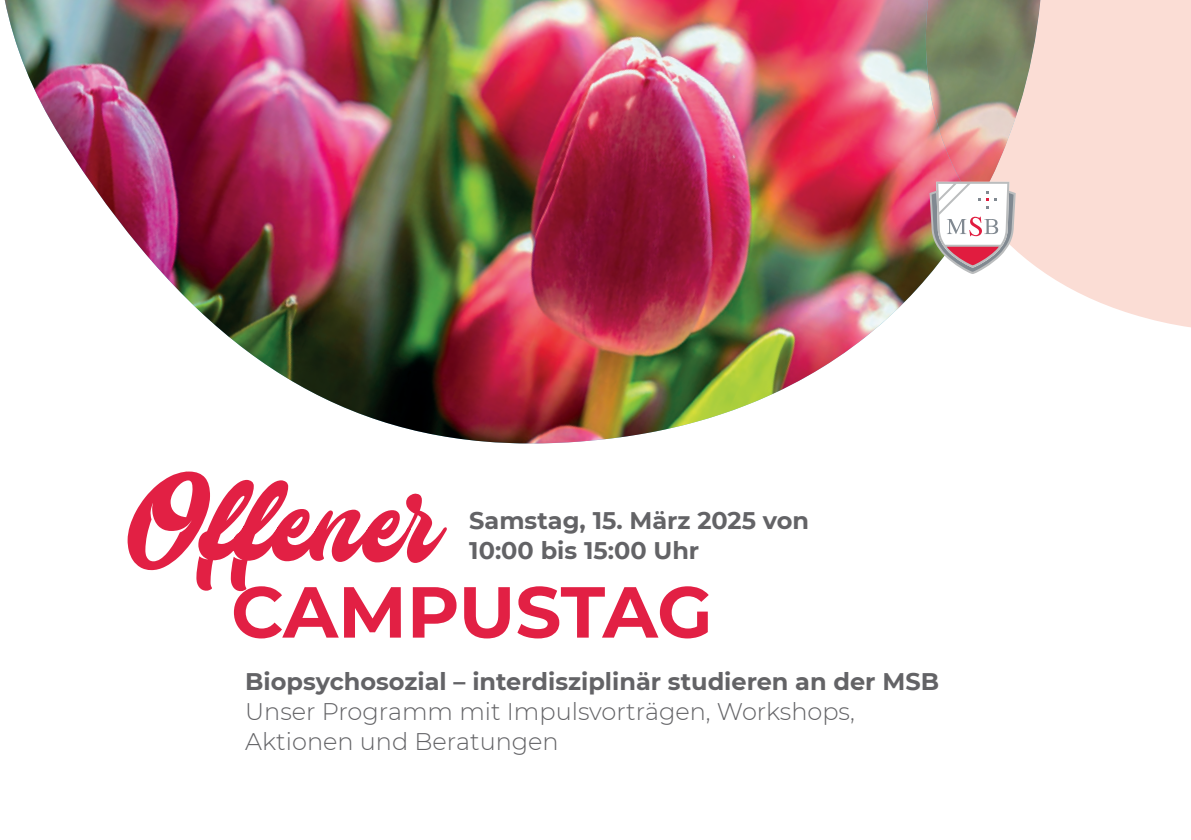
<style>
.page{position:relative;width:1191px;height:840px;background:#fff}
.page>*{position:absolute;margin:0;border:0;box-sizing:border-box;transform-origin:0 0}
.t1{font:700 72px "Montserrat";letter-spacing:-.01em;color:#e22044}
.t2{font:700 24px/30px "Montserrat";color:#636366}
.t3{font:300 24px/30px "Montserrat";color:#636366}
</style>
<div class="page">
<img style="left:4px;top:0;width:926px;height:444px">
<img style="left:5px;top:0;width:654px;height:443px">
<svg style="left:1015px;top:0;width:176px;height:327px;background:#fbe0d8"></svg>
<img style="left:919px;top:0;width:121px;height:206px">
<svg style="left:929px;top:182px;width:86px;height:92px"></svg>
<svg style="left:128px;top:471px;width:319px;height:119px"></svg>
<p class="t2" style="left:469px;top:504px;width:341px">Samstag, 15. März 2025 von<br>10:00 bis 15:00 Uhr</p>
<h1 class="t1" style="left:231px;top:559px;width:483px">CAMPUSTAG</h1>
<p class="t2" style="left:245px;top:664px;width:695px">Biopsychosozial – interdisziplinär studieren an der MSB</p>
<p class="t3" style="left:245px;top:695px;width:611px">Unser Programm mit Impulsvorträgen, Workshops,<br>Aktionen und Beratungen</p>
</div>
